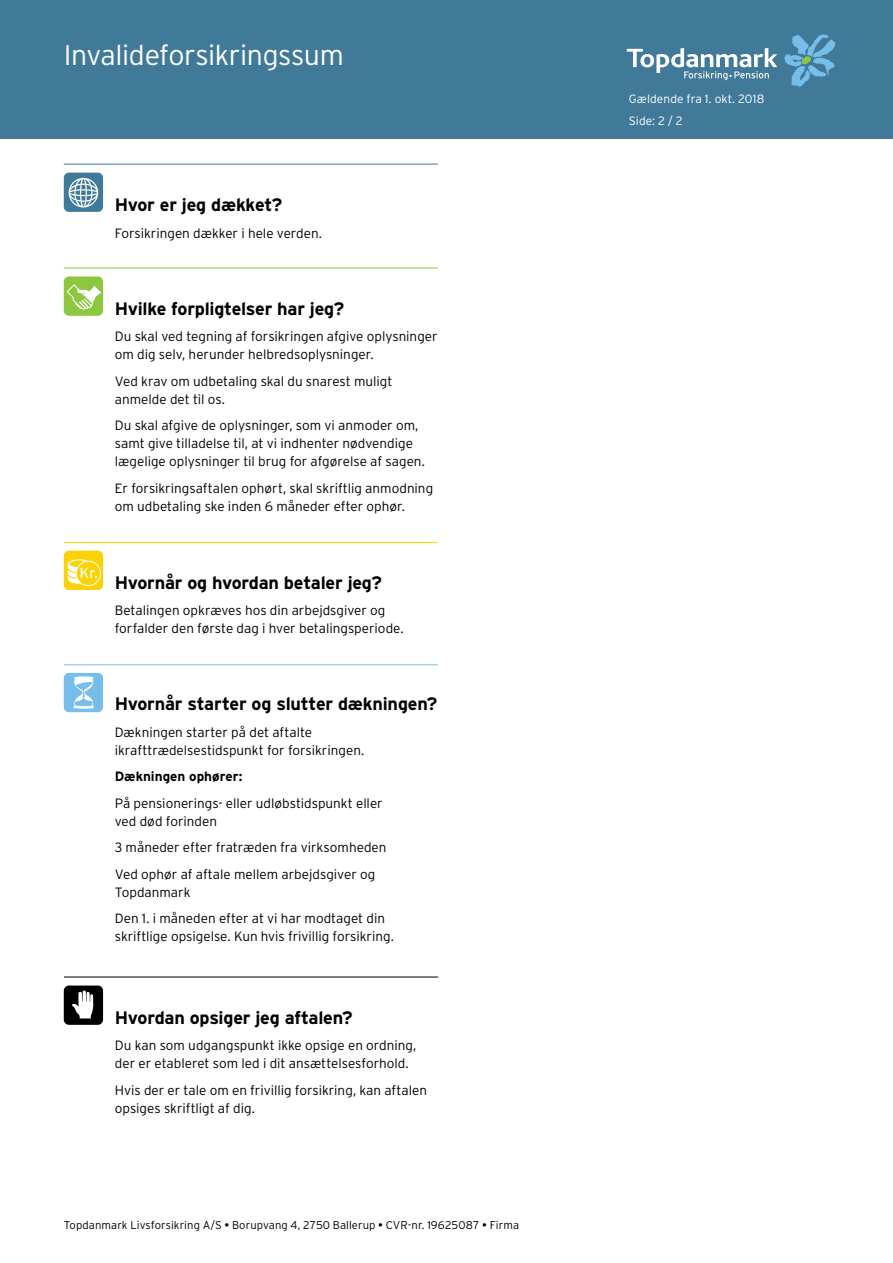
<style>
.page{position:relative;width:893px;height:1263px;background:#fff}
.page>*{position:absolute;margin:0;border:0;box-sizing:border-box;transform-origin:0 0}
.t1{font:300 28.5px "Interstate";letter-spacing:-.015em;color:#fff}
.t2{font:700 18px "Interstate";letter-spacing:-.015em;color:#000}
.t3{font:300 13.5px/18px "Interstate";color:#000}
.t4{font:700 13.5px "Interstate";color:#000}
.t5{font:300 12px/22px "Interstate";letter-spacing:.01em;color:#fff}
.t6{font:300 11.25px "Interstate";letter-spacing:.005em;color:#000}
.s1{font-weight:400}
</style>
<div class="page">
<div style="left:0;top:0;width:893px;height:138px;background:#417a99"></div>
<div style="left:64px;top:173px;width:39px;height:39px;background:#407a99;border-radius:5px"></div>
<svg style="left:69px;top:178px;width:29px;height:29px"></svg>
<hr style="left:64px;top:164px;width:374px;height:1px;background:#417a99">
<svg style="left:627px;top:48px;width:150px;height:32px"></svg>
<svg style="left:784px;top:34px;width:51px;height:53px"></svg>
<div style="left:64px;top:551px;width:39px;height:39px;background:#fbd206;border-radius:5px"></div>
<svg style="left:76px;top:561px;width:25px;height:25px"></svg>
<div style="left:76px;top:561px;width:25px;height:25px;border:1px solid #fff;border-radius:50%"></div>
<svg style="left:68px;top:559px;width:29px;height:25px"></svg>
<hr style="left:64px;top:542px;width:374px;height:1px;background:#fbd206">
<div style="left:64px;top:276px;width:39px;height:40px;background:#8dc63f;border-radius:5px"></div>
<svg style="left:66px;top:284px;width:35px;height:26px"></svg>
<hr style="left:64px;top:268px;width:374px;height:1px;background:#8dc63f">
<div style="left:64px;top:673px;width:39px;height:39px;background:#76bee9;border-radius:5px"></div>
<svg style="left:73px;top:676px;width:21px;height:33px"></svg>
<hr style="left:64px;top:664px;width:374px;height:1px;background:#75bee9">
<div style="left:64px;top:985px;width:39px;height:40px;background:#000;border-radius:5px"></div>
<svg style="left:72px;top:990px;width:22px;height:28px"></svg>
<hr style="left:64px;top:977px;width:374px;height:1px;background:#000">
<h1 class="t1" style="left:64px;top:39px;width:282px">Invalideforsikringssum</h1>
<h2 class="t2" style="left:115px;top:195px;width:169px">Hvor er jeg dækket?</h2>
<p class="t3" style="left:115px;top:224px;width:209px">Forsikringen dækker i hele verden.</p>
<h2 class="t2" style="left:115px;top:298px;width:231px">Hvilke forpligtelser har jeg?</h2>
<p class="t3" style="left:115px;top:327px;width:324px">Du skal ved tegning af forsikringen afgive oplysninger om dig selv, herunder helbredsoplysninger.</p>
<p class="t3" style="left:115px;top:372px;width:279px">Ved krav om udbetaling skal du snarest muligt anmelde det til os.</p>
<p class="t3" style="left:115px;top:416px;width:312px">Du skal afgive de oplysninger, som vi anmoder om, samt give tilladelse til, at vi indhenter nødvendige lægelige oplysninger til brug for afgørelse af sagen.</p>
<p class="t3" style="left:115px;top:479px;width:320px">Er forsikringsaftalen ophørt, skal skriftlig anmodning om udbetaling ske inden 6 måneder efter ophør.</p>
<h2 class="t2" style="left:115px;top:572px;width:269px">Hvornår og hvordan betaler jeg?</h2>
<p class="t3" style="left:115px;top:601px;width:290px">Betalingen opkræves hos din arbejdsgiver og forfalder den første dag i hver betalingsperiode.</p>
<h2 class="t2" style="left:115px;top:694px;width:324px">Hvornår starter og slutter dækningen?</h2>
<p class="t3" style="left:115px;top:723px;width:251px">Dækningen starter på det aftalte ikrafttrædelsestidspunkt for forsikringen.</p>
<p class="t4" style="left:115px;top:769px;width:129px">Dækningen ophører:</p>
<p class="t3" style="left:115px;top:794px;width:269px">På pensionerings- eller udløbstidspunkt eller ved død forinden</p>
<p class="t3" style="left:115px;top:834px;width:273px;line-height:26.5px">3 måneder efter fratræden fra virksomheden<br>Ved ophør af aftale mellem arbejdsgiver og</p>
<p class="t3" style="left:115px;top:878px;width:272px;line-height:26.5px">Topdanmark<br>Den 1. i måneden efter at vi har modtaget din</p>
<p class="t3" style="left:115px;top:927px;width:281px">skriftlige opsigelse. Kun hvis frivillig forsikring.</p>
<h2 class="t2" style="left:115px;top:1007px;width:239px">Hvordan opsiger jeg aftalen?</h2>
<p class="t3" style="left:115px;top:1036px;width:303px">Du kan som udgangspunkt ikke opsige en ordning, der er etableret som led i dit ansættelsesforhold.</p>
<p class="t3" style="left:115px;top:1081px;width:314px">Hvis der er tale om en frivillig forsikring, kan aftalen opsiges skriftligt af dig.</p>
<p class="t6" style="left:64px;top:1218px;width:457px">Topdanmark Livsforsikring A/S <span class="s1">•</span> Borupvang 4, 2750 Ballerup <span class="s1">•</span> CVR-nr. 19625087 <span class="s1">•</span> Firma</p>
<p class="t5" style="left:629px;top:88px;width:137px">Gældende fra 1. okt. 2018<br>Side: 2 / 2</p>
</div>
